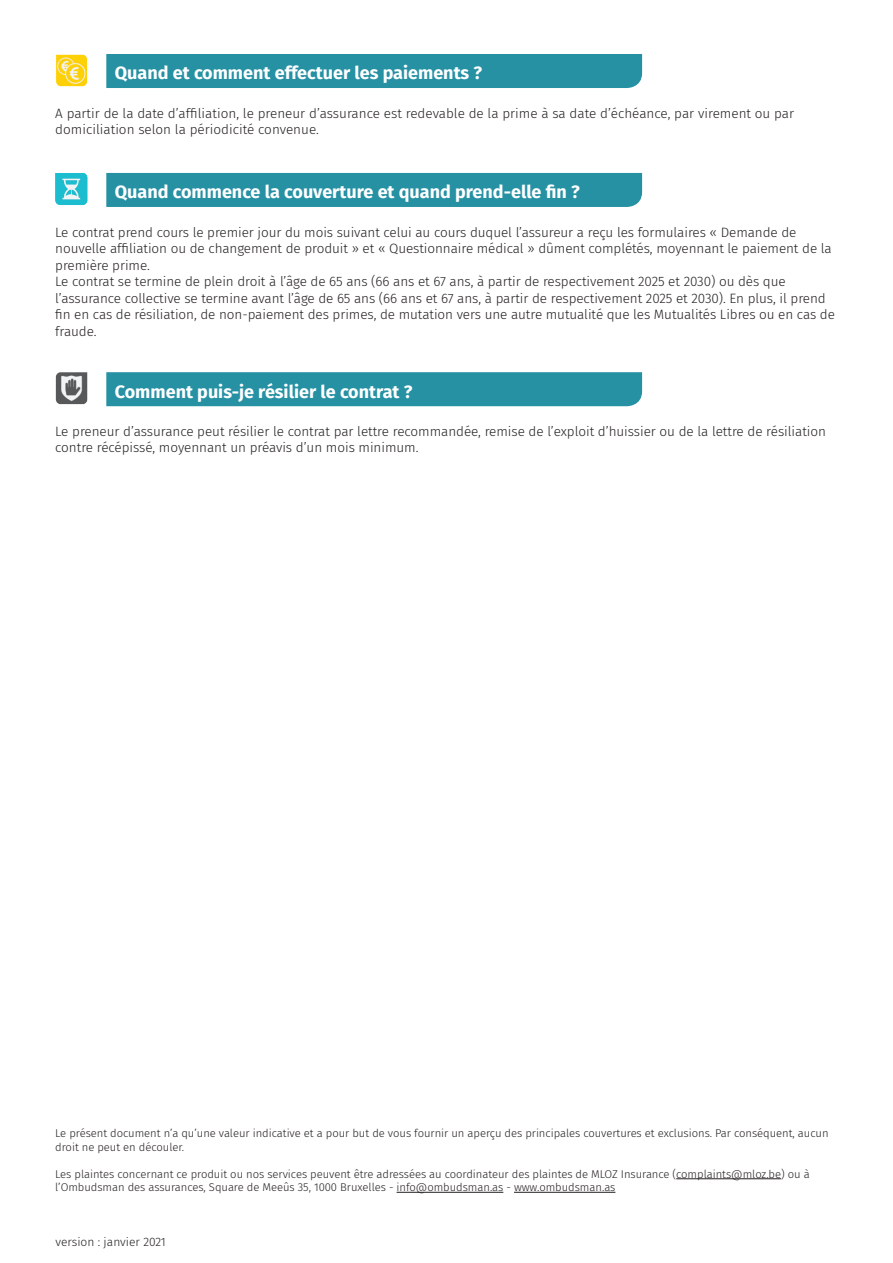
<style>
.page{position:relative;width:893px;height:1263px;background:#fff}
.page>*{position:absolute;margin:0;border:0;box-sizing:border-box;transform-origin:0 0}
.t1{font:700 18px "Fira Sans";color:#fff}
.t2{font:300 13.5px/16.5px "Fira Sans";letter-spacing:-.005em;color:#231f20}
.t3{font:300 12px "Fira Sans";color:#231f20}
.t4{font:300 11.25px/13.5px "Fira Sans";letter-spacing:-.005em;color:#231f20}
</style>
<div class="page">
<div style="left:106px;top:54px;width:536px;height:34px;background:#2791a4"></div>
<div style="left:106px;top:173px;width:536px;height:34px;background:#2791a4"></div>
<img style="left:56px;top:55px;width:32px;height:32px">
<img style="left:56px;top:173px;width:32px;height:32px">
<div style="left:106px;top:372px;width:536px;height:34px;background:#2791a4"></div>
<img style="left:55px;top:373px;width:32px;height:32px">
<hr style="left:676px;top:1178px;width:105px;height:1px;background:#231f20">
<hr style="left:397px;top:1192px;width:106px;height:1px;background:#231f20">
<hr style="left:514px;top:1192px;width:101px;height:1px;background:#231f20">
<h1 class="t1" style="left:115px;top:58px;width:369px">Quand et comment effectuer les paiements ?</h1>
<p class="t2" style="left:55px;top:105px;width:740px">A partir de la date d’affiliation, le preneur d’assurance est redevable de la prime à sa date d’échéance, par virement ou par domiciliation selon la périodicité convenue.</p>
<h1 class="t1" style="left:115px;top:177px;width:467px">Quand commence la couverture et quand prend-elle fin ?</h1>
<p class="t2" style="left:55px;top:224px;width:781px">Le contrat prend cours le premier jour du mois suivant celui au cours duquel l’assureur a reçu les formulaires « Demande de nouvelle affiliation ou de changement de produit » et « Questionnaire médical » dûment complétés, moyennant le paiement de la première prime.<br>Le contrat se termine de plein droit à l’âge de 65 ans (66 ans et 67 ans, à partir de respectivement 2025 et 2030) ou dès que l’assurance collective se termine avant l’âge de 65 ans (66 ans et 67 ans, à partir de respectivement 2025 et 2030). En plus, il prend fin en cas de résiliation, de non-paiement des primes, de mutation vers une autre mutualité que les Mutualités Libres ou en cas de fraude.</p>
<h1 class="t1" style="left:115px;top:376px;width:299px">Comment puis-je résilier le contrat ?</h1>
<p class="t2" style="left:55px;top:423px;width:772px">Le preneur d’assurance peut résilier le contrat par lettre recommandée, remise de l’exploit d’huissier ou de la lettre de résiliation contre récépissé, moyennant un préavis d’un mois minimum.</p>
<p class="t4" style="left:55px;top:1127px;width:775px">Le présent document n’a qu’une valeur indicative et a pour but de vous fournir un aperçu des principales couvertures et exclusions. Par conséquent, aucun droit ne peut en découler.</p>
<p class="t4" style="left:55px;top:1167px;width:756px">Les plaintes concernant ce produit ou nos services peuvent être adressées au coordinateur des plaintes de MLOZ Insurance (complaints@mloz.be) ou à l’Ombudsman des assurances, Square de Meeûs 35, 1000 Bruxelles - info@ombudsman.as - www.ombudsman.as</p>
<p class="t3" style="left:56px;top:1233px;width:112px">version : janvier 2021</p>
</div>
